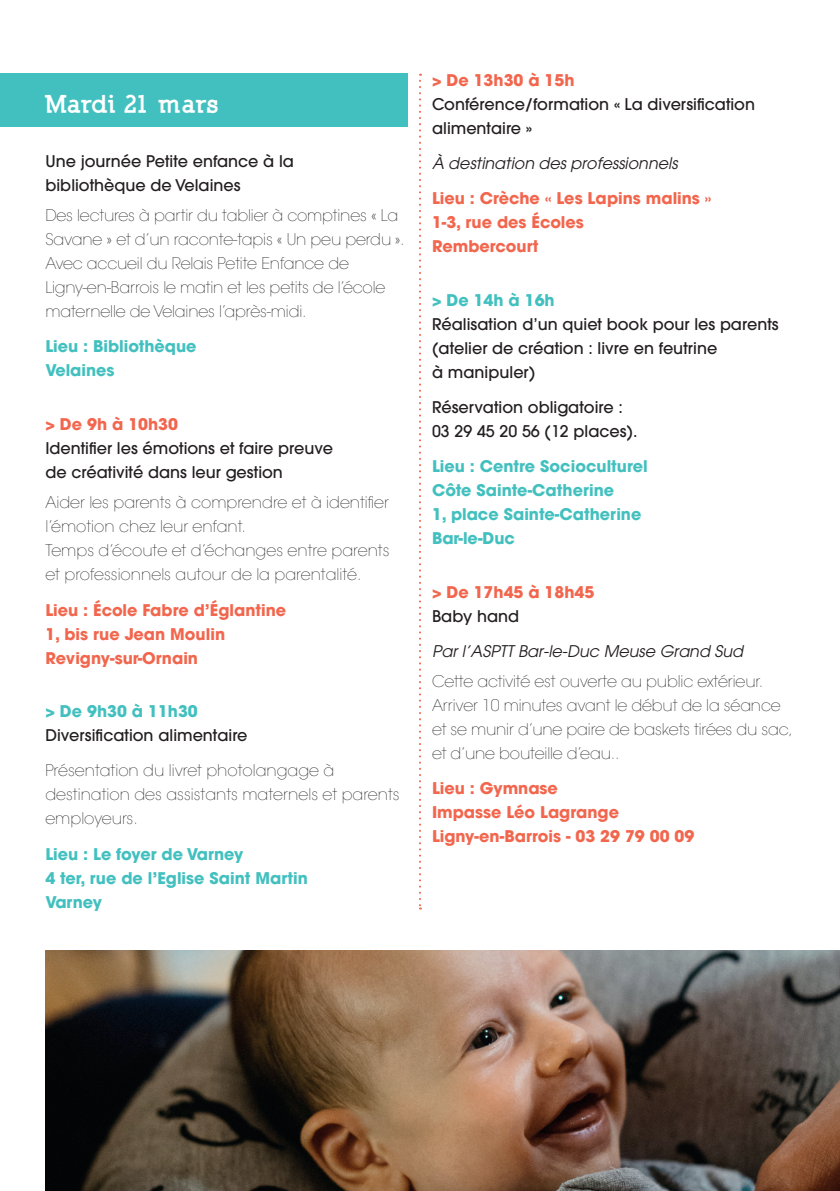
<style>
.page{position:relative;width:840px;height:1191px;background:#fff}
.page>*{position:absolute;margin:0;border:0;box-sizing:border-box;transform-origin:0 0}
.t1{font:900 24px "Nilland";letter-spacing:.015em;color:#fff}
.t2{font:200 16px/24px "ITC Avant Garde Std";letter-spacing:-.01em;color:#231f20}
.t3{font:500 16px/24px "ITC Avant Garde Std";color:#231f20}
.t4{font:700 16px/24px "ITC Avant Garde Std";color:#f2664e}
.t5{font:700 16px/24px "ITC Avant Garde Std";color:#42c0bf}
.t6{font:italic 16px "ITC Avant Garde Std";color:#231f20}
</style>
<div class="page">
<img style="left:45px;top:950px;width:794px;height:241px">
<div style="left:0;top:74px;width:408px;height:53px;background:#42c0bf"></div>
<svg style="left:419px;top:74px;width:2px;height:835px"></svg>
<h1 class="t1" style="left:45px;top:89px;width:175px">Mardi 21 mars</h1>
<p class="t3" style="left:45px;top:149px;width:250px">Une journée Petite enfance à la bibliothèque de Velaines</p>
<p class="t2" style="left:45px;top:203px;width:360px">Des lectures à partir du tablier à comptines « La Savane » et d’un raconte-tapis « Un peu perdu ».<br>Avec accueil du Relais Petite Enfance de Ligny-en-Barrois le matin et les petits de l’école maternelle de Velaines l’après-midi.</p>
<p class="t5" style="left:45px;top:334px;width:152px">Lieu : Bibliothèque<br>Velaines</p>
<p class="t4" style="left:45px;top:411px;width:134px">&gt; De 9h à 10h30</p>
<p class="t3" style="left:45px;top:436px;width:289px">Identifier les émotions et faire preuve de créativité dans leur gestion</p>
<p class="t2" style="left:45px;top:490px;width:345px">Aider les parents à comprendre et à identifier l’émotion chez leur enfant.<br>Temps d’écoute et d’échanges entre parents et professionnels autour de la parentalité.</p>
<p class="t4" style="left:45px;top:597px;width:242px">Lieu : École Fabre d’Églantine<br>1, bis rue Jean Moulin<br>Revigny-sur-Ornain</p>
<p class="t5" style="left:45px;top:698px;width:154px">&gt; De 9h30 à 11h30</p>
<p class="t3" style="left:45px;top:723px;width:203px">Diversification alimentaire</p>
<p class="t2" style="left:45px;top:758px;width:355px">Présentation du livret photolangage à destination des assistants maternels et parents employeurs.</p>
<p class="t5" style="left:45px;top:841px;width:264px">Lieu : Le foyer de Varney<br>4 ter, rue de l’Eglise Saint Martin<br>Varney</p>
<p class="t4" style="left:432px;top:67px;width:144px">&gt; De 13h30 à 15h</p>
<p class="t3" style="left:432px;top:92px;width:324px">Conférence/formation « La diversification alimentaire »</p>
<p class="t6" style="left:432px;top:153px;width:247px">À destination des professionnels</p>
<p class="t4" style="left:432px;top:186px;width:281px">Lieu : Crèche « Les Lapins malins »<br>1-3, rue des Écoles<br>Rembercourt</p>
<p class="t5" style="left:432px;top:287px;width:124px">&gt; De 14h à 16h</p>
<p class="t3" style="left:432px;top:311px;width:348px">Réalisation d’un quiet book pour les parents (atelier de création : livre en feutrine<br>à manipuler)</p>
<p class="t3" style="left:432px;top:395px;width:207px">Réservation obligatoire :<br>03 29 45 20 56 (12 places).</p>
<p class="t5" style="left:432px;top:454px;width:217px">Lieu : Centre Socioculturel<br>Côte Sainte-Catherine<br>1, place Sainte-Catherine<br>Bar-le-Duc</p>
<p class="t4" style="left:432px;top:579px;width:164px">&gt; De 17h45 à 18h45</p>
<p class="t3" style="left:432px;top:603px;width:89px">Baby hand</p>
<p class="t6" style="left:432px;top:641px;width:312px">Par l’ASPTT Bar-le-Duc Meuse Grand Sud</p>
<p class="t2" style="left:432px;top:669px;width:362px">Cette activité est ouverte au public extérieur.<br>Arriver 10 minutes avant le début de la séance et se munir d’une paire de baskets tirées du sac, et d’une bouteille d’eau..</p>
<p class="t4" style="left:432px;top:776px;width:264px">Lieu : Gymnase<br>Impasse Léo Lagrange<br>Ligny-en-Barrois - 03 29 79 00 09</p>
</div>
